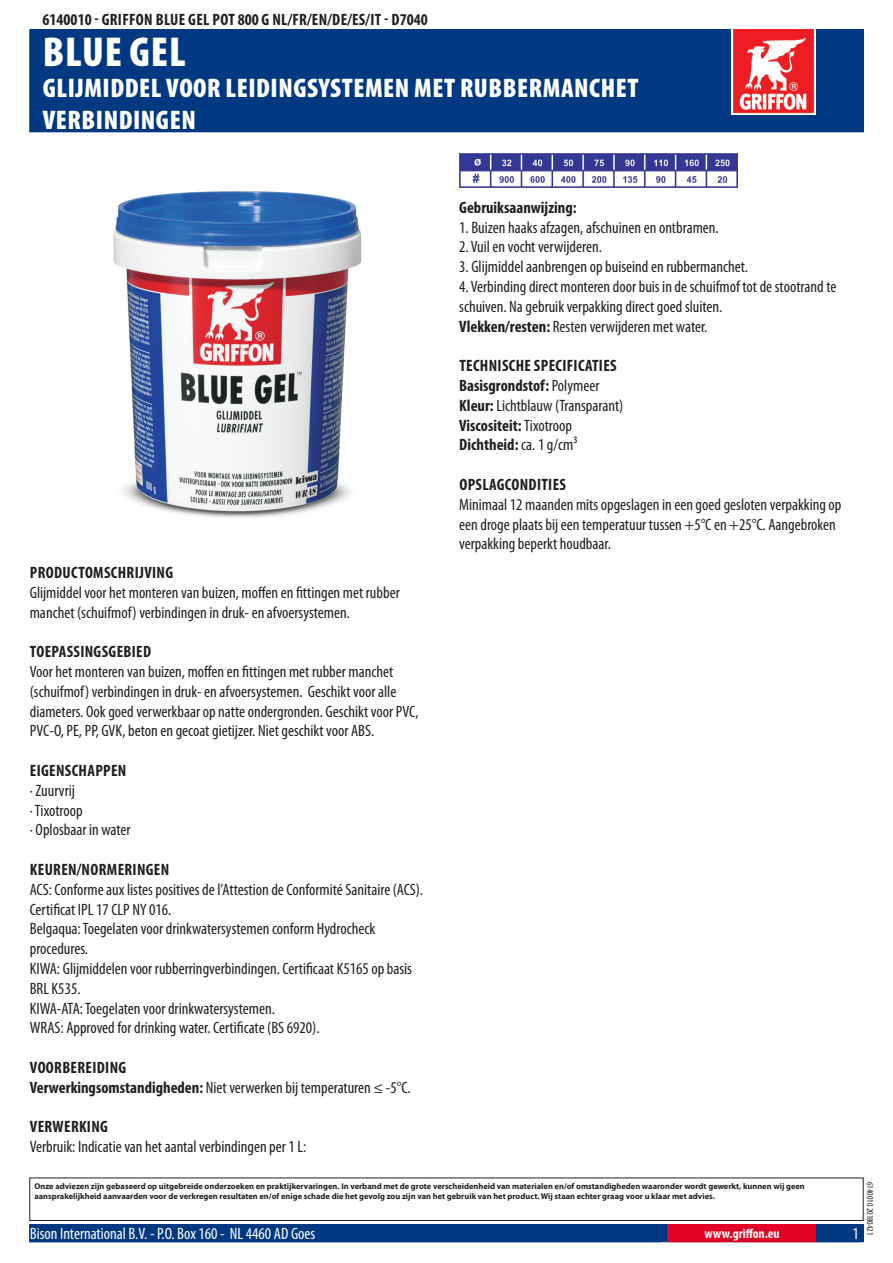
<style>
.page{position:relative;width:893px;height:1263px;background:#fff}
.page>*{position:absolute;margin:0;border:0;box-sizing:border-box;transform-origin:0 0}
.PageHeader{font:900 condensed 42px "Myriad Pro";letter-spacing:.02em;color:#fff}
.PageSubheader{font:900 condensed 27px/32.4px "Myriad Pro";letter-spacing:.02em;color:#fff}
.Regular{font:condensed 16.5px/19.8px "Myriad Pro";color:#231f20}
.TOCItem{font:700 condensed 16.5px "Myriad Pro";letter-spacing:.02em;color:#231f20}
.Regular-2{font:700 condensed 16.5px "Myriad Pro";color:#231f20}
.ContactData{font:condensed 16.5px "Myriad Pro";color:#fff}
.URL{font:700 condensed 13.5px "Myriad Pro";color:#fff}
.Revisie{font:condensed 9px "Myriad Pro";color:#231f20}
.Disclaimer{font:700 8.4px/10.1px "Myriad Pro";color:#231f20}
.s1{font-weight:700}
.s2{font-weight:400}
</style>
<div class="page">
<div style="left:30px;top:30px;width:833px;height:102px;background:#003882"></div>
<img style="left:731px;top:30px;width:85px;height:85px">
<div style="left:29px;top:1177px;width:835px;height:44px;border:1px solid #231f20"></div>
<div style="left:30px;top:1225px;width:833px;height:17px;background:#003882"></div>
<div style="left:29px;top:1224px;width:835px;height:18px;border:1px solid #003882"></div>
<div style="left:668px;top:1225px;width:148px;height:17px;background:#e20025"></div>
<div style="left:667px;top:1224px;width:150px;height:18px;border:1px solid #e20025"></div>
<img style="left:113px;top:191px;width:249px;height:327px">
<img style="left:459px;top:153px;width:279px;height:35px">
<p class="TOCItem" style="left:43px;top:9px;width:387px">6140010 - GRIFFON BLUE GEL POT 800 G NL/FR/EN/DE/ES/IT - D7040</p>
<p class="PageHeader" style="left:43px;top:25px;width:144px">BLUE GEL</p>
<p class="PageSubheader" style="left:43px;top:71px;width:597px">GLIJMIDDEL VOOR LEIDINGSYSTEMEN MET RUBBERMANCHET<br>VERBINDINGEN</p>
<p class="TOCItem" style="left:30px;top:562px;width:144px">PRODUCTOMSCHRIJVING</p>
<p class="Regular" style="left:30px;top:582px;width:372px">Glijmiddel voor het monteren van buizen, moffen en fittingen met rubber manchet (schuifmof) verbindingen in druk- en afvoersystemen.</p>
<p class="TOCItem" style="left:30px;top:641px;width:121px">TOEPASSINGSGEBIED</p>
<p class="Regular" style="left:30px;top:661px;width:390px">Voor het monteren van buizen, moffen en fittingen met rubber manchet (schuifmof) verbindingen in druk- en afvoersystemen. Geschikt voor alle diameters. Ook goed verwerkbaar op natte ondergronden. Geschikt voor PVC, PVC-O, PE, PP, GVK, beton en gecoat gietijzer. Niet geschikt voor ABS.</p>
<p class="TOCItem" style="left:30px;top:760px;width:98px">EIGENSCHAPPEN</p>
<p class="Regular" style="left:30px;top:780px;width:102px">· Zuurvrij<br>· Tixotroop<br>· Oplosbaar in water</p>
<p class="TOCItem" style="left:30px;top:859px;width:141px">KEUREN/NORMERINGEN</p>
<p class="Regular" style="left:30px;top:879px;width:395px">ACS: Conforme aux listes positives de l’Attestion de Conformité Sanitaire (ACS).<br>Certificat IPL 1 7 CLP NY 01 6.<br>Belgaqua: Toegelaten voor drinkwatersystemen conform Hydrocheck procedures.<br>KIWA: Glijmiddelen voor rubberringverbindingen. Certificaat K51 65 op basis BRL K535.<br>KIWA-ATA: Toegelaten voor drinkwatersystemen.<br>WRAS: Approved for drinking water. Certificate (BS 6920).</p>
<p class="TOCItem" style="left:30px;top:1057px;width:97px">VOORBEREIDING</p>
<p class="Regular" style="left:30px;top:1077px;width:383px"><span class="s1">VERWERKINGSOMSTANDIGHEDEN:</span> Niet verwerken bij temperaturen ≤ -5°C.</p>
<p class="TOCItem" style="left:30px;top:1116px;width:79px">VERWERKING</p>
<p class="Regular" style="left:30px;top:1137px;width:278px">Verbruik: Indicatie van het aantal verbindingen per 1 L:</p>
<p class="Regular-2" style="left:459px;top:197px;width:119px">GEBRUIKSAANWIJZING:</p>
<p class="Regular" style="left:459px;top:217px;width:261px">1 . Buizen haaks afzagen, afschuinen en ontbramen.</p>
<p class="Regular" style="left:459px;top:237px;width:144px">2. Vuil en vocht verwijderen.</p>
<p class="Regular" style="left:459px;top:257px;width:290px">3. Glijmiddel aanbrengen op buiseind en rubbermanchet.</p>
<p class="Regular" style="left:459px;top:276px;width:379px">4. Verbinding direct monteren door buis in de schuifmof tot de stootrand te schuiven. Na gebruik verpakking direct goed sluiten.</p>
<p class="Regular" style="left:459px;top:316px;width:250px"><span class="s1">VLEKKEN/RESTEN:</span> Resten verwijderen met water.</p>
<p class="TOCItem" style="left:459px;top:355px;width:158px">TECHNISCHE SPECIFICATIES</p>
<p class="Regular-2" style="left:459px;top:375px;width:142px">BASISGRONDSTOF: <span class="s2">Polymeer</span></p>
<p class="Regular" style="left:459px;top:395px;width:166px"><span class="s1">KLEUR:</span> Lichtblauw (Transparant)</p>
<p class="Regular-2" style="left:459px;top:415px;width:114px">VISCOSITEIT: <span class="s2">Tixotroop</span></p>
<p class="Regular-2" style="left:459px;top:435px;width:119px">DICHTHEID: <span class="s2">ca. 1 g/cm³</span></p>
<p class="TOCItem" style="left:459px;top:474px;width:107px">OPSLAGCONDITIES</p>
<p class="Regular" style="left:459px;top:494px;width:384px">Minimaal 1 2 maanden mits opgeslagen in een goed gesloten verpakking op een droge plaats bij een temperatuur tussen +5°C en +25°C. Aangebroken verpakking beperkt houdbaar.</p>
<p class="Disclaimer" style="left:34px;top:1181px;width:772px">Onze adviezen zijn gebaseerd op uitgebreide onderzoeken en praktijkervaringen. In verband met de grote verscheidenheid van materialen en/of omstandigheden waaronder wordt gewerkt, kunnen wij geen aansprakelijkheid aanvaarden voor de verkregen resultaten en/of enige schade die het gevolg zou zijn van het gebruik van het product. Wij staan echter graag voor u klaar met advies.</p>
<p class="ContactData" style="left:30px;top:1224px;width:287px">Bison International B.V. - P.O. Box 1 60 - NL 4460 AD Goes</p>
<p class="URL" style="left:704px;top:1225px;width:77px">WWW.GRIFFON.EU</p>
<p class="Revisie" style="left:875px;top:1182px;width:53px;rotate:90deg">61 4001 0 201 80421</p>
</div>
